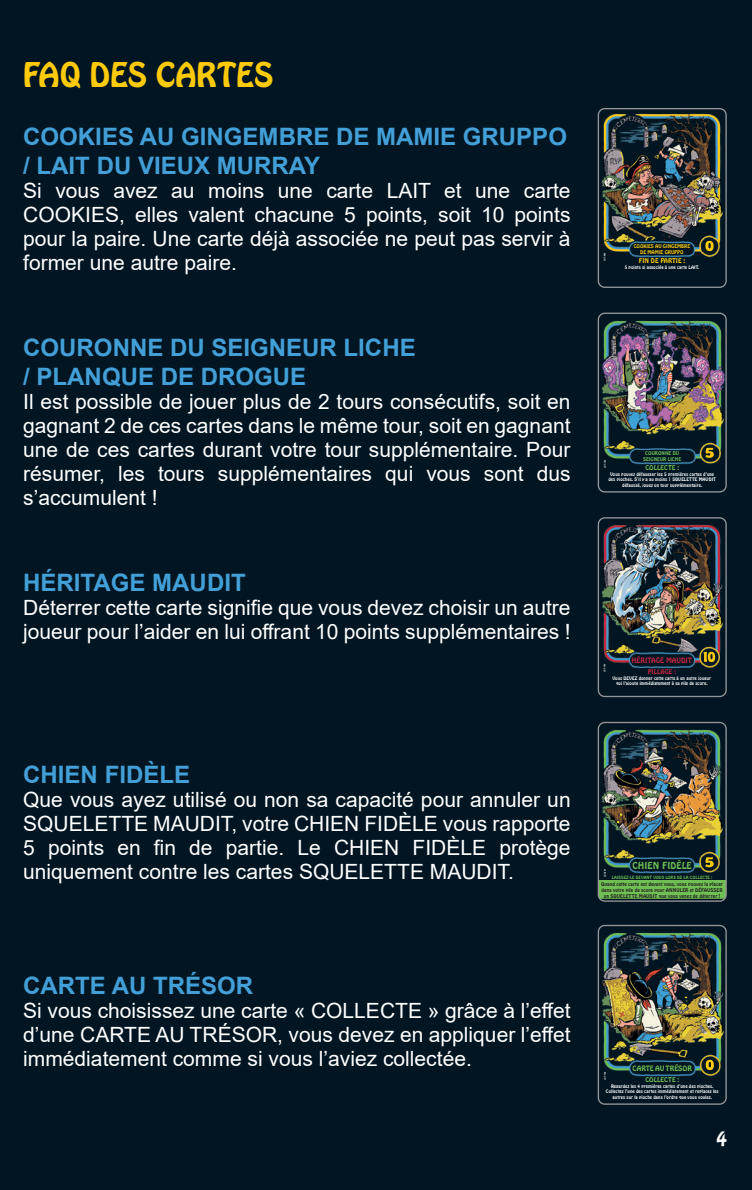
<style>
.page{position:relative;width:752px;height:1190px;background:#fff}
.page>*{position:absolute;margin:0;border:0;box-sizing:border-box;transform-origin:0 0}
.t1{font:30px "Hobo Std";color:#feca0a}
.t2{font:700 24px/28.8px "Arial";color:#439fd7}
.t3{font:21px/24px "Arial";color:#fff;text-align:justify}
.texte_courant{font:18px "Hobo Std";color:#fff}
.t4{font:9.3px "Hobo BT";color:#6fbf54}
.t5{font:7.2px "Hobo BT";letter-spacing:-.01em;color:#c8233f}
.t6{font:7.2px "Hobo BT";letter-spacing:-.01em;color:#6fbf54}
.t7{font:6.3px "Hobo BT";color:#6fbf54}
.t8{font:6.3px "Hobo BT";color:#feca0a}
.t9{font:6.3px "Hobo BT";color:#c8233f}
.t10{font:5.1px/6px "Hobo BT";color:#231f20;text-align:center}
.t11{font:5.1px/6px "Hobo BT";letter-spacing:-.01em;color:#feca0a;text-align:center}
.t12{font:5.1px/6px "Hobo BT";letter-spacing:-.01em;color:#6fbf54;text-align:center}
.t13{font:4.5px/5.7px "Hobo BT";color:#fff;text-align:center}
.t14{font:4.2px "Hobo BT";color:#6fbf54}
</style>
<div class="page">
<div style="left:0;top:0;width:751px;height:1190px;background:#011622"></div>
<img style="left:599px;top:111px;width:125px;height:174px">
<div style="left:597px;top:108px;width:129px;height:180px;border:1px solid #939598;border-radius:6px"></div>
<img style="left:599px;top:316px;width:125px;height:174px">
<div style="left:597px;top:313px;width:129px;height:180px;border:1px solid #939598;border-radius:6px"></div>
<img style="left:599px;top:520px;width:125px;height:174px">
<div style="left:597px;top:517px;width:129px;height:180px;border:1px solid #939598;border-radius:6px"></div>
<img style="left:599px;top:725px;width:125px;height:174px">
<div style="left:597px;top:722px;width:129px;height:180px;border:1px solid #939598;border-radius:6px"></div>
<img style="left:599px;top:928px;width:125px;height:174px">
<div style="left:597px;top:925px;width:129px;height:180px;border:1px solid #939598;border-radius:6px"></div>
<h1 class="t1" style="left:23px;top:54px;width:251px">FAQ DES CARTES</h1>
<p class="t2" style="left:23px;top:122px;width:545px">COOKIES AU GINGEMBRE DE MAMIE GRUPPO / LAIT DU VIEUX MURRAY</p>
<p class="t3" style="left:23px;top:178px;width:548px">Si vous avez au moins une carte LAIT et une carte COOKIES, elles valent chacune 5 points, soit 10 points pour la paire. Une carte déjà associée ne peut pas servir à former une autre paire.</p>
<p class="t2" style="left:23px;top:333px;width:394px">COURONNE DU SEIGNEUR LICHE / PLANQUE DE DROGUE</p>
<p class="t3" style="left:23px;top:389px;width:548px">Il est possible de jouer plus de 2 tours consécutifs, soit en gagnant 2 de ces cartes dans le même tour, soit en gagnant une de ces cartes durant votre tour supplémentaire. Pour résumer, les tours supplémentaires qui vous sont dus s’accumulent !</p>
<p class="t2" style="left:23px;top:569px;width:224px">HÉRITAGE MAUDIT</p>
<p class="t3" style="left:23px;top:596px;width:548px">Déterrer cette carte signifie que vous devez choisir un autre joueur pour l’aider en lui offrant 10 points supplémentaires !</p>
<p class="t2" style="left:23px;top:761px;width:168px">CHIEN FIDÈLE</p>
<p class="t3" style="left:23px;top:788px;width:548px">Que vous ayez utilisé ou non sa capacité pour annuler un SQUELETTE MAUDIT, votre CHIEN FIDÈLE vous rapporte 5 points en fin de partie. Le CHIEN FIDÈLE protège uniquement contre les cartes SQUELETTE MAUDIT.</p>
<p class="t2" style="left:23px;top:972px;width:231px">CARTE AU TRÉSOR</p>
<p class="t3" style="left:23px;top:999px;width:548px">Si vous choisissez une carte « COLLECTE » grâce à l’effet d’une CARTE AU TRÉSOR, vous devez en appliquer l’effet immédiatement comme si vous l’aviez collectée.</p>
<p class="t11" style="left:633px;top:243px;width:58px">COOKIES AU GINGEMBRE<br>DE MAMIE GRUPPO</p>
<p class="t8" style="left:638px;top:257px;width:48px">FIN DE PARTIE :</p>
<p class="t13" style="left:624px;top:264px;width:76px">5 points si associée à une carte LAIT.</p>
<p class="t12" style="left:642px;top:450px;width:40px">COURONNE DU<br>SEIGNEUR LICHE</p>
<p class="t7" style="left:645px;top:464px;width:35px">COLLECTE :</p>
<p class="t13" style="left:608px;top:471px;width:109px">Vous pouvez défausser les 5 premières cartes d’une des pioches. S’il y a au moins 1 SQUELETTE MAUDIT défaussé, jouez un tour supplémentaire.</p>
<p class="t5" style="left:631px;top:655px;width:62px">HÉRITAGE MAUDIT</p>
<p class="t9" style="left:647px;top:668px;width:30px">PILLAGE :</p>
<p class="t13" style="left:612px;top:675px;width:100px">Vous DEVEZ donner cette carte à un autre joueur qui l’ajoute immédiatement à sa pile de score.</p>
<p class="t4" style="left:632px;top:859px;width:61px">CHIEN FIDÈLE</p>
<p class="t14" style="left:611px;top:874px;width:102px">LAISSEZ-LE DEVANT VOUS LORS DE LA COLLECTE :</p>
<p class="t10" style="left:601px;top:881px;width:123px">Quand cette carte est devant vous, vous pouvez la placer dans votre pile de score pour ANNULER et DÉFAUSSER un SQUELETTE MAUDIT que vous venez de déterrer !</p>
<p class="t6" style="left:632px;top:1063px;width:61px">CARTE AU TRÉSOR</p>
<p class="t7" style="left:645px;top:1076px;width:35px">COLLECTE :</p>
<p class="t13" style="left:605px;top:1083px;width:114px">Regardez les 4 premières cartes d’une des pioches.<br>Collectez l’une des cartes immédiatement et replacez les autres sur la pioche dans l’ordre que vous voulez.</p>
<p class="texte_courant" style="left:716px;top:1126px;width:12px">4</p>
</div>
